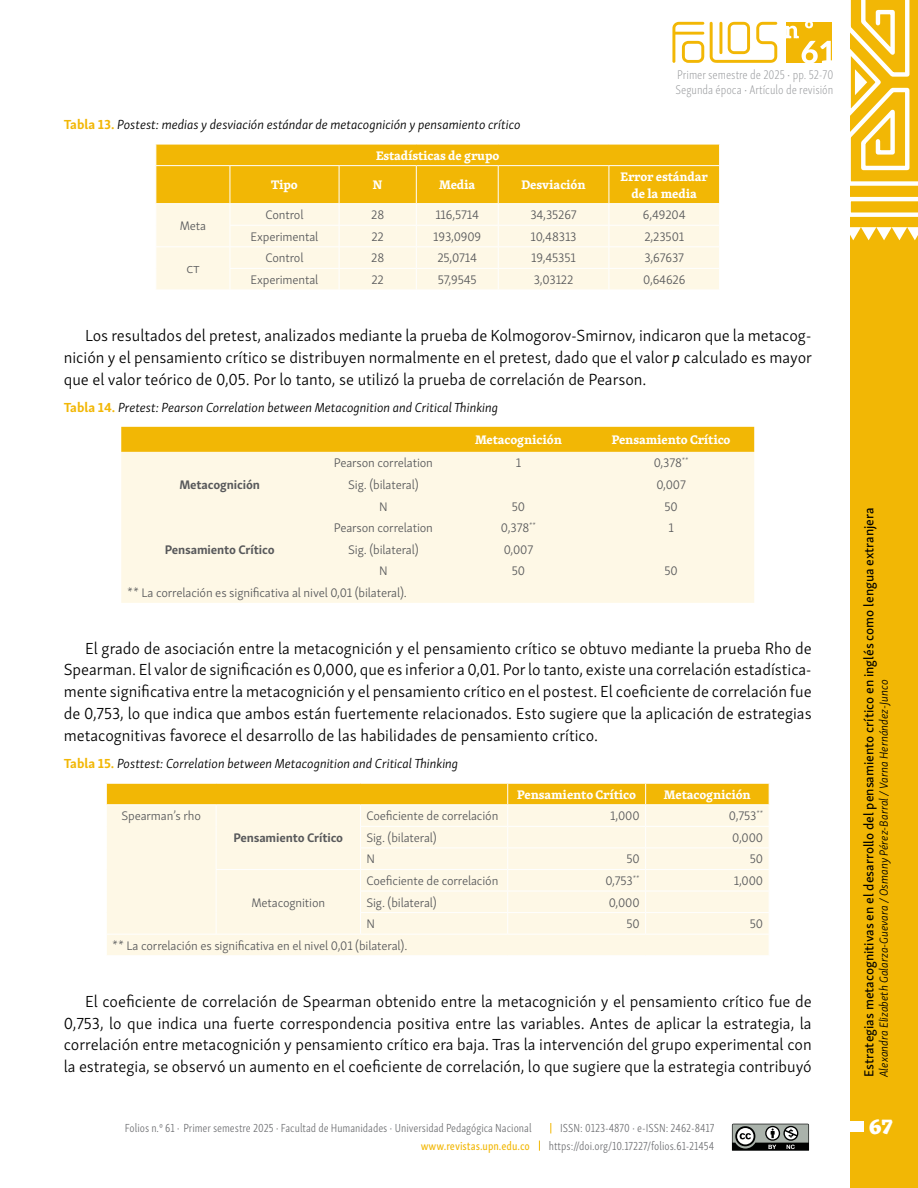
<style>
.page{position:relative;width:918px;height:1188px;background:#fff}
.page>*{position:absolute;margin:0;border:0;box-sizing:border-box;transform-origin:0 0}
.t1{font:800 22.5px "Skolar Latin";color:#fff}
.Parrafo_sangria{font:300 16.5px/21.8px "Skolar Sans PE";color:#000;text-align:justify}
.Titulo_de_tabla_grafica{font:italic 300 13.5px "Skolar Sans PE";color:#000}
.t2{font:13.5px "Skolar Sans PE Me";color:#000}
.t3{font:12.9px/15.5px "Skolar Sans Latn Cp El";color:#939598}
.Texto_tabla{font:300 12.75px "Skolar Sans PE";letter-spacing:-.01em;color:#58595b}
.Txt_encabezado_tabla_blanco{font:700 12.75px/16.5px "Skolar Latin";letter-spacing:-.01em;color:#fff;text-align:center}
.Texto_tabla-2{font:700 12.75px "Skolar Sans PE";letter-spacing:-.01em;color:#58595b}
.t4{font:300 12px "Skolar Sans Latn Cp";color:#6d6e71}
.t5{font:italic 300 12px "Skolar Sans PE";color:#000}
.t6{font:12px "Skolar Sans Latn Cp Me";color:#f2b705}
.s1{font-weight:700;font-style:normal;color:#f2b705}
.s2{font-weight:400;font-style:italic}
</style>
<div class="page">
<div style="left:850px;top:0;width:68px;height:1188px;background:#f2b705"></div>
<svg style="left:850px;top:0;width:68px;height:241px"></svg>
<svg style="left:672px;top:22px;width:32px;height:41px"></svg>
<svg style="left:710px;top:22px;width:67px;height:41px"></svg>
<svg style="left:732px;top:1124px;width:77px;height:27px;background:#737774"></svg>
<div style="left:849px;top:1121px;width:14px;height:11px;background:#fff"></div>
<svg style="left:786px;top:22px;width:46px;height:41px"></svg>
<svg style="left:155px;top:144px;width:565px;height:146px;background:#f9df8f"></svg>
<div style="left:121px;top:427px;width:633px;height:25px;background:#f2b705"></div>
<div style="left:121px;top:452px;width:633px;height:151px;background:#fef8e6"></div>
<svg style="left:106px;top:783px;width:664px;height:172px;background:#fcf0cc"></svg>
<p class="t3" style="left:676px;top:66px;width:159px">Primer semestre de 2025 ▪ pp. 52-70<br>Segunda época ▪ Artículo de revisión</p>
<p class="Titulo_de_tabla_grafica" style="left:64px;top:115px;width:458px"><span class="s1">Tabla 13.</span> Postest: medias y desviación estándar de metacognición y pensamiento crítico</p>
<p class="Txt_encabezado_tabla_blanco" style="left:376px;top:147px;width:125px">Estadísticas de grupo</p>
<p class="Txt_encabezado_tabla_blanco" style="left:271px;top:176px;width:28px">Tipo</p>
<p class="Txt_encabezado_tabla_blanco" style="left:373px;top:176px;width:11px">N</p>
<p class="Txt_encabezado_tabla_blanco" style="left:439px;top:176px;width:38px">Media</p>
<p class="Txt_encabezado_tabla_blanco" style="left:521px;top:176px;width:66px">Desviación</p>
<p class="Txt_encabezado_tabla_blanco" style="left:621px;top:168px;width:89px">Error estándar de la media</p>
<p class="Texto_tabla" style="left:180px;top:216px;width:28px">Meta</p>
<p class="Texto_tabla" style="left:265px;top:205px;width:40px">Control</p>
<p class="Texto_tabla" style="left:371px;top:205px;width:15px">28</p>
<p class="Texto_tabla" style="left:435px;top:205px;width:45px">116,5714</p>
<p class="Texto_tabla" style="left:530px;top:205px;width:48px">34,35267</p>
<p class="Texto_tabla" style="left:643px;top:205px;width:44px">6,49204</p>
<p class="Texto_tabla" style="left:251px;top:227px;width:69px">Experimental</p>
<p class="Texto_tabla" style="left:371px;top:227px;width:14px">22</p>
<p class="Texto_tabla" style="left:433px;top:227px;width:49px">193,0909</p>
<p class="Texto_tabla" style="left:531px;top:227px;width:48px">10,48313</p>
<p class="Texto_tabla" style="left:644px;top:227px;width:41px">2,23501</p>
<p class="Texto_tabla" style="left:186px;top:259px;width:15px">ct</p>
<p class="Texto_tabla" style="left:265px;top:249px;width:40px">Control</p>
<p class="Texto_tabla" style="left:371px;top:249px;width:15px">28</p>
<p class="Texto_tabla" style="left:437px;top:249px;width:41px">25,0714</p>
<p class="Texto_tabla" style="left:531px;top:249px;width:46px">19,45351</p>
<p class="Texto_tabla" style="left:644px;top:249px;width:41px">3,67637</p>
<p class="Texto_tabla" style="left:251px;top:270px;width:69px">Experimental</p>
<p class="Texto_tabla" style="left:371px;top:270px;width:14px">22</p>
<p class="Texto_tabla" style="left:438px;top:270px;width:41px">57,9545</p>
<p class="Texto_tabla" style="left:534px;top:270px;width:41px">3,03122</p>
<p class="Texto_tabla" style="left:643px;top:270px;width:44px">0,64626</p>
<p class="Parrafo_sangria" style="left:64px;top:323px;width:750px;text-indent:21px">Los resultados del pretest, analizados mediante la prueba de Kolmogorov-Smirnov, indicaron que la metacog&shy;nición y el pensamiento crítico se distribuyen normalmente en el pretest, dado que el valor <span class="s2">p</span> calculado es mayor que el valor teórico de 0,05. Por lo tanto, se utilizó la prueba de correlación de Pearson.</p>
<p class="Titulo_de_tabla_grafica" style="left:64px;top:398px;width:436px"><span class="s1">Tabla 14.</span> Pretest: Pearson Correlation between Metacognition and Critical Thinking</p>
<p class="Txt_encabezado_tabla_blanco" style="left:475px;top:431px;width:88px">Metacognición</p>
<p class="Txt_encabezado_tabla_blanco" style="left:612px;top:431px;width:120px">Pensamiento Crítico</p>
<p class="Texto_tabla-2" style="left:179px;top:474px;width:82px">Metacognición</p>
<p class="Texto_tabla" style="left:334px;top:454px;width:101px">Pearson correlation</p>
<p class="Texto_tabla" style="left:516px;top:454px;width:7px">1</p>
<p class="Texto_tabla" style="left:654px;top:454px;width:37px">0,378<sup>**</sup></p>
<p class="Texto_tabla" style="left:348px;top:475px;width:72px">Sig. (bilateral)</p>
<p class="Texto_tabla" style="left:656px;top:475px;width:31px">0,007</p>
<p class="Texto_tabla" style="left:379px;top:497px;width:10px">N</p>
<p class="Texto_tabla" style="left:512px;top:497px;width:15px">50</p>
<p class="Texto_tabla" style="left:665px;top:497px;width:15px">50</p>
<p class="Texto_tabla" style="left:334px;top:518px;width:101px">Pearson correlation</p>
<p class="Texto_tabla" style="left:501px;top:518px;width:37px">0,378<sup>**</sup></p>
<p class="Texto_tabla" style="left:669px;top:518px;width:7px">1</p>
<p class="Texto_tabla" style="left:348px;top:540px;width:72px">Sig. (bilateral)</p>
<p class="Texto_tabla" style="left:504px;top:540px;width:31px">0,007</p>
<p class="Texto_tabla" style="left:379px;top:561px;width:10px">N</p>
<p class="Texto_tabla" style="left:512px;top:561px;width:15px">50</p>
<p class="Texto_tabla" style="left:665px;top:561px;width:15px">50</p>
<p class="Texto_tabla" style="left:127px;top:583px;width:281px">** La correlación es significativa al nivel 0,01 (bilateral).</p>
<p class="Texto_tabla-2" style="left:165px;top:539px;width:111px">Pensamiento Crítico</p>
<p class="Parrafo_sangria" style="left:64px;top:636px;width:749px;text-indent:21px">El grado de asociación entre la metacognición y el pensamiento crítico se obtuvo mediante la prueba Rho de Spearman. El valor de significación es 0,000, que es inferior a 0,01. Por lo tanto, existe una correlación estadística&shy;mente significativa entre la metacognición y el pensamiento crítico en el postest. El coeficiente de correlación fue de 0,753, lo que indica que ambos están fuertemente relacionados. Esto sugiere que la aplicación de estrategias metacognitivas favorece el desarrollo de las habilidades de pensamiento crítico.</p>
<p class="Titulo_de_tabla_grafica" style="left:64px;top:754px;width:396px"><span class="s1">Tabla 15.</span> Posttest: Correlation between Metacognition and Critical Thinking</p>
<p class="Txt_encabezado_tabla_blanco" style="left:517px;top:786px;width:120px">Pensamiento Crítico</p>
<p class="Txt_encabezado_tabla_blanco" style="left:664px;top:786px;width:88px">Metacognición</p>
<p class="Texto_tabla" style="left:121px;top:807px;width:81px">Spearman’s rho</p>
<p class="Texto_tabla-2" style="left:233px;top:827px;width:111px">Pensamiento Crítico</p>
<p class="Texto_tabla" style="left:366px;top:807px;width:133px">Coeficiente de correlación</p>
<p class="Texto_tabla" style="left:610px;top:807px;width:31px">1,000</p>
<p class="Texto_tabla" style="left:729px;top:807px;width:36px">0,753<sup>**</sup></p>
<p class="Texto_tabla" style="left:366px;top:828px;width:72px">Sig. (bilateral)</p>
<p class="Texto_tabla" style="left:732px;top:828px;width:32px">0,000</p>
<p class="Texto_tabla" style="left:366px;top:850px;width:10px">N</p>
<p class="Texto_tabla" style="left:626px;top:850px;width:15px">50</p>
<p class="Texto_tabla" style="left:750px;top:850px;width:15px">50</p>
<p class="Texto_tabla" style="left:366px;top:871px;width:133px">Coeficiente de correlación</p>
<p class="Texto_tabla" style="left:605px;top:871px;width:36px">0,753<sup>**</sup></p>
<p class="Texto_tabla" style="left:734px;top:871px;width:31px">1,000</p>
<p class="Texto_tabla" style="left:366px;top:893px;width:72px">Sig. (bilateral)</p>
<p class="Texto_tabla" style="left:609px;top:893px;width:32px">0,000</p>
<p class="Texto_tabla" style="left:366px;top:914px;width:10px">N</p>
<p class="Texto_tabla" style="left:626px;top:914px;width:15px">50</p>
<p class="Texto_tabla" style="left:750px;top:914px;width:15px">50</p>
<p class="Texto_tabla" style="left:112px;top:936px;width:297px">** La correlación es significativa en el nivel 0,01 (bilateral).</p>
<p class="Texto_tabla" style="left:251px;top:893px;width:75px">Metacognition</p>
<p class="Parrafo_sangria" style="left:64px;top:989px;width:749px;text-indent:21px">El coeficiente de correlación de Spearman obtenido entre la metacognición y el pensamiento crítico fue de 0,753, lo que indica una fuerte correspondencia positiva entre las variables. Antes de aplicar la estrategia, la correlación entre metacognición y pensamiento crítico era baja. Tras la intervención del grupo experimental con la estrategia, se observó un aumento en el coeficiente de correlación, lo que sugiere que la estrategia contribuyó</p>
<p class="t2" style="left:858px;top:1077px;width:571px;rotate:-90deg">Estrategias metacognitivas en el desarrollo del pensamiento crítico en inglés como lengua extranjera</p>
<p class="t5" style="left:875px;top:1077px;width:399px;rotate:-90deg">Alexandra Elizabeth Galarza-Guevara / Osmany Pérez-Barral / Varna Hernández-Junco</p>
<p class="t4" style="left:125px;top:1119px;width:408px">Folios n.º 61 ▪ Primer semestre 2025 ▪ Facultad de Humanidades ▪ Universidad Pedagógica Nacional</p>
<p class="t4" style="left:560px;top:1119px;width:156px">ISSN: 0123-4870 ▪ e-ISSN: 2462-8417</p>
<h1 class="t1" style="left:869px;top:1107px;width:25px">67</h1>
<p class="t6" style="left:421px;top:1136px;width:111px">www.revistas.upn.edu.co</p>
<p class="t4" style="left:549px;top:1137px;width:167px">https://doi.org/10.17227/folios.61-21454</p>
</div>
